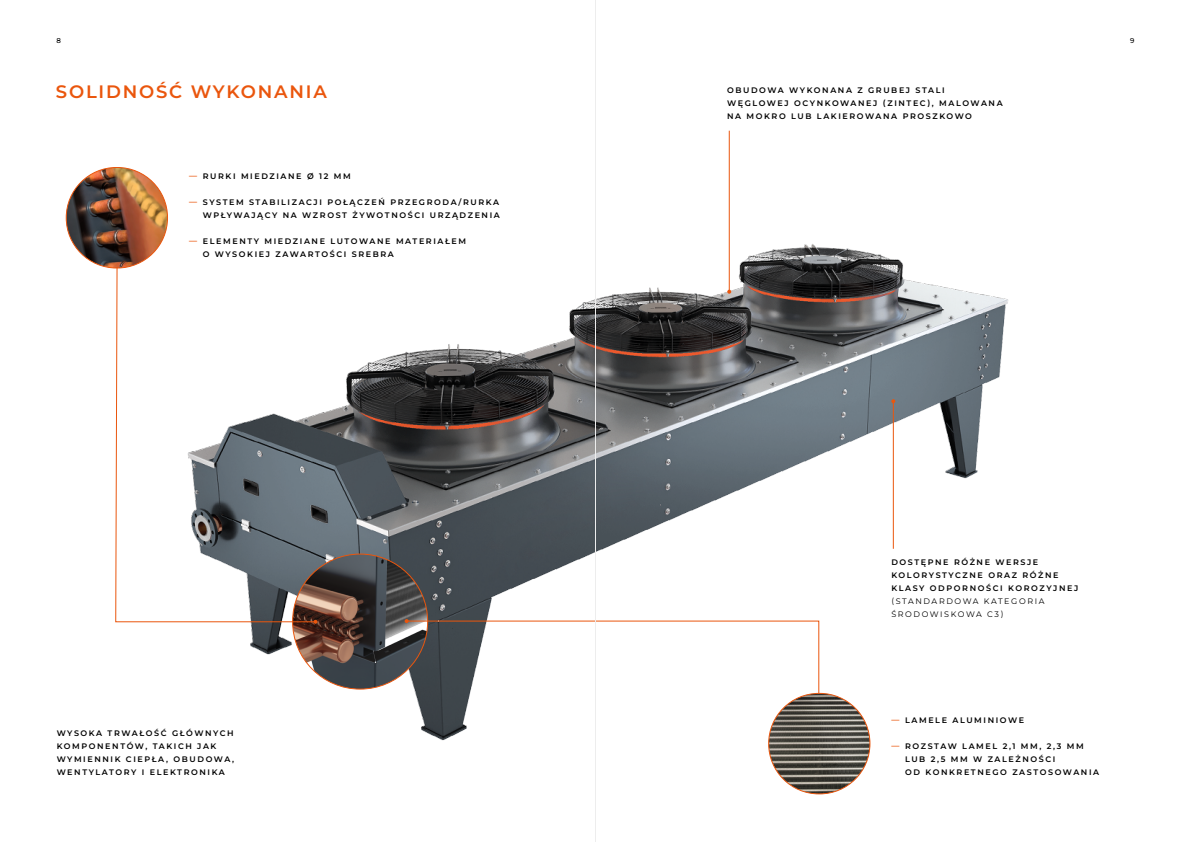
<style>
.page{position:relative;width:1191px;height:842px;background:#fff}
.page>*{position:absolute;margin:0;border:0;box-sizing:border-box;transform-origin:0 0}
.t1{font:600 18px "Montserrat";letter-spacing:.1em;color:#ea560d}
.t2{font:600 8px/13px "Montserrat";letter-spacing:.2em;color:#000}
.t3{font:8px/13px "Montserrat";letter-spacing:.2em;color:#000}
.t4{font:500 7px "Montserrat";color:#000}
.s1{color:#ea560d}
</style>
<div class="page">
<img style="left:65px;top:130px;width:943px;height:665px">
<img style="left:292px;top:554px;width:136px;height:135px;border-radius:67px">
<img style="left:66px;top:167px;width:101px;height:101px;border-radius:50px">
<img style="left:768px;top:693px;width:102px;height:101px;border-radius:50px">
<svg style="left:404px;top:619px;width:416px;height:75px"></svg>
<svg style="left:115px;top:267px;width:201px;height:356px"></svg>
<svg style="left:313px;top:620px;width:4px;height:4px"></svg>
<hr style="left:728px;top:131px;width:2px;height:161px;background:#ea560d">
<svg style="left:727px;top:290px;width:4px;height:4px"></svg>
<hr style="left:892px;top:401px;width:1px;height:148px;background:#ea560d">
<svg style="left:891px;top:399px;width:4px;height:4px"></svg>
<hr style="left:595px;top:0;width:1px;height:842px;background:#ededed">
<p class="t4" style="left:57px;top:35px;width:6px">8</p>
<p class="t4" style="left:1130px;top:35px;width:6px">9</p>
<h1 class="t1" style="left:56px;top:79px;width:272px">SOLIDNOŚĆ WYKONANIA</h1>
<p class="t2" style="left:727px;top:83px;width:277px">OBUDOWA WYKONANA Z GRUBEJ STALI<br>WĘGLOWEJ OCYNKOWANEJ (ZINTEC), MALOWANA<br>NA MOKRO LUB LAKIEROWANA PROSZKOWO</p>
<p class="t2" style="left:189px;top:169px;width:163px"><span class="s1">—</span> RURKI MIEDZIANE Ø 12 MM</p>
<p class="t2" style="left:189px;top:195px;width:312px;text-align:right"><span class="s1">—</span> SYSTEM STABILIZACJI POŁĄCZEŃ PRZEGRODA/RURKA<br>WPŁYWAJĄCY NA WZROST ŻYWOTNOŚCI URZĄDZENIA</p>
<p class="t2" style="left:203px;top:234px;width:265px;text-indent:-14px"><span class="s1">—</span> ELEMENTY MIEDZIANE LUTOWANE MATERIAŁEM<br>O WYSOKIEJ ZAWARTOŚCI SREBRA</p>
<p class="t2" style="left:57px;top:726px;width:179px">WYSOKA TRWAŁOŚĆ GŁÓWNYCH<br>KOMPONENTÓW, TAKICH JAK<br>WYMIENNIK CIEPŁA, OBUDOWA,<br>WENTYLATORY I ELEKTRONIKA</p>
<p class="t2" style="left:891px;top:555px;width:188px">DOSTĘPNE RÓŻNE WERSJE<br>KOLORYSTYCZNE ORAZ RÓŻNE<br>KLASY ODPORNOŚCI KOROZYJNEJ</p>
<p class="t3" style="left:891px;top:594px;width:155px">(STANDARDOWA KATEGORIA<br>ŚRODOWISKOWA C3)</p>
<p class="t2" style="left:891px;top:713px;width:134px"><span class="s1">—</span> LAMELE ALUMINIOWE</p>
<p class="t2" style="left:905px;top:739px;width:196px;text-indent:-14px"><span class="s1">—</span> ROZSTAW LAMEL 2,1 MM, 2,3 MM<br>LUB 2,5 MM W ZALEŻNOŚCI<br>OD KONKRETNEGO ZASTOSOWANIA</p>
</div>
